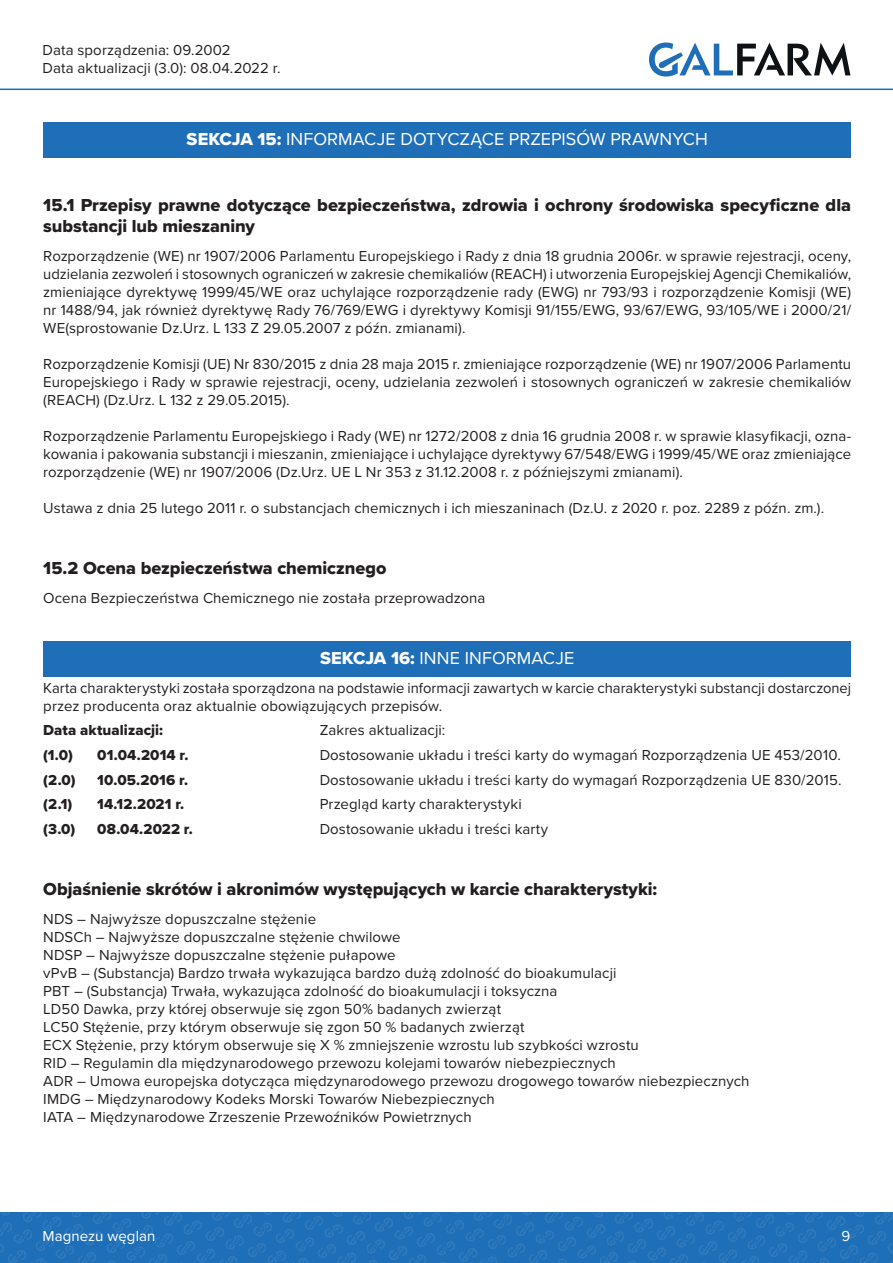
<style>
.page{position:relative;width:893px;height:1263px;background:#fff}
.page>*{position:absolute;margin:0;border:0;box-sizing:border-box;transform-origin:0 0}
.Punkty{font:18px/21.6px "Proxima Nova Extrabld";color:#231f20}
.Sekcje{font:18px "Proxima Nova";letter-spacing:.005em;color:#fff}
.Dzielowy{font:15px/18px "Proxima Nova";letter-spacing:.005em;color:#231f20;text-align:justify}
.Dzielowy_lewa{font:15px "Proxima Nova Extrabld";letter-spacing:.005em;color:#231f20}
.t1{font:15px "Proxima Nova";letter-spacing:.005em;color:#fff}
.s1{font-family:"Proxima Nova Extrabld"}
</style>
<div class="page">
<svg style="left:0;top:1212px;width:893px;height:51px;background:#2170b8"></svg>
<svg style="left:649px;top:43px;width:201px;height:34px"></svg>
<hr style="left:0;top:89px;width:893px;height:1px;background:#1f6fb8">
<div style="left:43px;top:123px;width:808px;height:35px;background:#1f6fb8"></div>
<div style="left:43px;top:641px;width:808px;height:35px;background:#1f6fb8"></div>
<p class="Dzielowy" style="left:43px;top:40px;width:239px">Data sporządzenia: 09.2002<br>Data aktualizacji (3.0): 08.04.2022 r.</p>
<p class="Sekcje" style="left:187px;top:126px;width:523px"><span class="s1">SEKCJA 15:</span> INFORMACJE DOTYCZĄCE PRZEPISÓW PRAWNYCH</p>
<p class="Punkty" style="left:43px;top:193px;width:809px">15.1 Przepisy prawne dotyczące bezpieczeństwa, zdrowia i ochrony środowiska specyficzne dla substancji lub mieszaniny</p>
<p class="Dzielowy" style="left:43px;top:246px;width:809px">Rozporządzenie (WE) nr 1907/2006 Parlamentu Europejskiego i Rady z dnia 18 grudnia 2006r. w sprawie rejestracji, oceny, udzielania zezwoleń i stosownych ograniczeń w zakresie chemikaliów (REACH) i utworzenia Europejskiej Agencji Chemikaliów, zmieniające dyrektywę 1999/45/WE oraz uchylające rozporządzenie rady (EWG) nr 793/93 i rozporządzenie Komisji (WE) nr 1488/94, jak również dyrektywę Rady 76/769/EWG i dyrektywy Komisji 91/155/EWG, 93/67/EWG, 93/105/WE i 2000/21/ WE(sprostowanie Dz.Urz. L 133 Z 29.05.2007 z późn. zmianami).</p>
<p class="Dzielowy" style="left:43px;top:354px;width:809px">Rozporządzenie Komisji (UE) Nr 830/2015 z dnia 28 maja 2015 r. zmieniające rozporządzenie (WE) nr 1907/2006 Parlamentu Europejskiego i Rady w sprawie rejestracji, oceny, udzielania zezwoleń i stosownych ograniczeń w zakresie chemikaliów (REACH) (Dz.Urz. L 132 z 29.05.2015).</p>
<p class="Dzielowy" style="left:43px;top:426px;width:809px">Rozporządzenie Parlamentu Europejskiego i Rady (WE) nr 1272/2008 z dnia 16 grudnia 2008 r. w sprawie klasyfikacji, ozna&shy;kowania i pakowania substancji i mieszanin, zmieniające i uchylające dyrektywy 67/548/EWG i 1999/45/WE oraz zmieniające rozporządzenie (WE) nr 1907/2006 (Dz.Urz. UE L Nr 353 z 31.12.2008 r. z późniejszymi zmianami).</p>
<p class="Dzielowy" style="left:43px;top:498px;width:782px">Ustawa z dnia 25 lutego 2011 r. o substancjach chemicznych i ich mieszaninach (Dz.U. z 2020 r. poz. 2289 z późn. zm.).</p>
<p class="Punkty" style="left:43px;top:557px;width:345px">15.2 Ocena bezpieczeństwa chemicznego</p>
<p class="Dzielowy" style="left:43px;top:588px;width:444px">Ocena Bezpieczeństwa Chemicznego nie została przeprowadzona</p>
<p class="Sekcje" style="left:320px;top:644px;width:256px"><span class="s1">SEKCJA 16:</span> INNE INFORMACJE</p>
<p class="Dzielowy" style="left:43px;top:678px;width:809px">Karta charakterystyki została sporządzona na podstawie informacji zawartych w karcie charakterystyki substancji dostarczonej przez producenta oraz aktualnie obowiązujących przepisów.</p>
<p class="Dzielowy_lewa" style="left:43px;top:719px;width:121px">Data aktualizacji:</p>
<p class="Dzielowy" style="left:320px;top:721px;width:127px">Zakres aktualizacji:</p>
<p class="Dzielowy_lewa" style="left:43px;top:744px;width:31px">(1.0)</p>
<p class="Dzielowy_lewa" style="left:97px;top:744px;width:93px">01.04.2014 r.</p>
<p class="Dzielowy" style="left:320px;top:745px;width:523px">Dostosowanie układu i treści karty do wymagań Rozporządzenia UE 453/2010.</p>
<p class="Dzielowy_lewa" style="left:43px;top:768px;width:34px">(2.0)</p>
<p class="Dzielowy_lewa" style="left:97px;top:768px;width:92px">10.05.2016 r.</p>
<p class="Dzielowy" style="left:320px;top:770px;width:523px">Dostosowanie układu i treści karty do wymagań Rozporządzenia UE 830/2015.</p>
<p class="Dzielowy_lewa" style="left:43px;top:793px;width:31px">(2.1)</p>
<p class="Dzielowy_lewa" style="left:97px;top:793px;width:88px">14.12.2021 r.</p>
<p class="Dzielowy" style="left:320px;top:794px;width:204px">Przegląd karty charakterystyki</p>
<p class="Dzielowy_lewa" style="left:43px;top:818px;width:34px">(3.0)</p>
<p class="Dzielowy_lewa" style="left:97px;top:818px;width:97px">08.04.2022 r.</p>
<p class="Dzielowy" style="left:320px;top:819px;width:230px">Dostosowanie układu i treści karty</p>
<p class="Punkty" style="left:43px;top:878px;width:615px">Objaśnienie skrótów i akronimów występujących w karcie charakterystyki:</p>
<p class="Dzielowy" style="left:43px;top:909px;width:274px">NDS – Najwyższe dopuszczalne stężenie</p>
<p class="Dzielowy" style="left:43px;top:927px;width:359px">NDSCh – Najwyższe dopuszczalne stężenie chwilowe</p>
<p class="Dzielowy" style="left:43px;top:945px;width:354px">NDSP – Najwyższe dopuszczalne stężenie pułapowe</p>
<p class="Dzielowy" style="left:43px;top:963px;width:575px">vPvB – (Substancja) Bardzo trwała wykazująca bardzo dużą zdolność do bioakumulacji</p>
<p class="Dzielowy" style="left:43px;top:981px;width:516px">PBT – (Substancja) Trwała, wykazująca zdolność do bioakumulacji i toksyczna</p>
<p class="Dzielowy" style="left:43px;top:999px;width:459px">LD50 Dawka, przy której obserwuje się zgon 50% badanych zwierząt</p>
<p class="Dzielowy" style="left:43px;top:1017px;width:483px">LC50 Stężenie, przy którym obserwuje się zgon 50 % badanych zwierząt</p>
<p class="Dzielowy" style="left:43px;top:1035px;width:597px">ECX Stężenie, przy którym obserwuje się X % zmniejszenie wzrostu lub szybkości wzrostu</p>
<p class="Dzielowy" style="left:43px;top:1053px;width:574px">RID – Regulamin dla międzynarodowego przewozu kolejami towarów niebezpiecznych</p>
<p class="Dzielowy" style="left:43px;top:1071px;width:708px">ADR – Umowa europejska dotycząca międzynarodowego przewozu drogowego towarów niebezpiecznych</p>
<p class="Dzielowy" style="left:43px;top:1089px;width:453px">IMDG – Międzynarodowy Kodeks Morski Towarów Niebezpiecznych</p>
<p class="Dzielowy" style="left:43px;top:1107px;width:430px">IATA – Międzynarodowe Zrzeszenie Przewoźników Powietrznych</p>
<p class="t1" style="left:43px;top:1224px;width:114px">Magnezu węglan</p>
<p class="t1" style="left:842px;top:1224px;width:10px">9</p>
</div>
